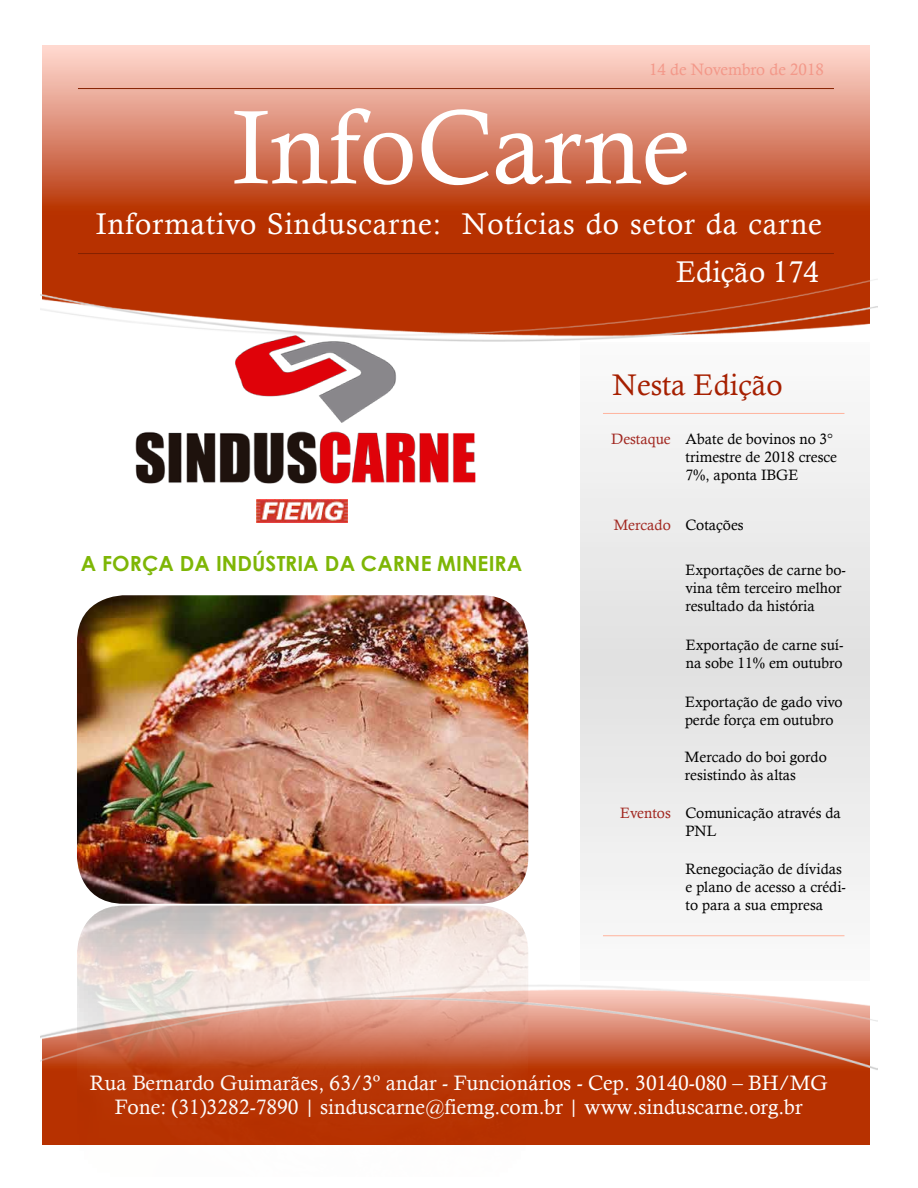
<style>
.page{position:relative;width:918px;height:1188px;background:#fff}
.page>*{position:absolute;margin:0;border:0;box-sizing:border-box;transform-origin:0 0}
.t1{font:105px "Calisto";color:#fff}
.t2{font:30px/48.6px "Calisto";letter-spacing:.03em;color:#fff;text-align:right}
.t3{font:29.85px "Calisto";color:#a61f00}
.t4{font:20.85px/23.7px "Calisto";letter-spacing:.005em;color:#fff;text-align:center}
.t5{font:700 20.85px "Century Gothic";letter-spacing:.005em;color:#7eb606}
.t6{font:16.5px "Calisto";color:#f39889}
.t7{font:15px/18px "Calisto";color:#000}
.t8{font:15px "Calisto";color:#a1261f}
.s1{color:#a1261f}
</style>
<div class="page">
<div style="left:580px;top:288px;width:290px;height:743px;background:#ededed"></div>
<img style="left:40px;top:981px;width:837px;height:164px">
<img style="left:40px;top:45px;width:837px;height:297px">
<hr style="left:78px;top:88px;width:756px;height:1px;background:#842100">
<hr style="left:78px;top:253px;width:756px;height:1px;background:#842100">
<hr style="left:603px;top:413px;width:241px;height:1px;background:#ffb39d">
<hr style="left:603px;top:935px;width:241px;height:1px;background:#ffb39d">
<div style="left:602px;top:368px;width:246px;height:13px;background:#f9f9f9"></div>
<div style="left:67px;top:1071px;width:783px;height:56px;background:#b73100"></div>
<img style="left:129px;top:333px;width:351px;height:151px">
<img style="left:256px;top:500px;width:91px;height:22px">
<img style="left:77px;top:595px;width:451px;height:309px">
<img style="left:77px;top:906px;width:451px;height:239px">
<p class="t6" style="left:649px;top:60px;width:176px">14 de Novembro de 2018</p>
<h1 class="t1" style="left:232px;top:86px;width:460px">InfoCarne</h1>
<h2 class="t2" style="left:96px;top:199px;width:728px">Informativo Sinduscarne: Notícias do setor da carne<br>Edição 174</h2>
<h3 class="t3" style="left:613px;top:367px;width:172px">Nesta Edição</h3>
<p class="t8" style="left:611px;top:430px;width:61px">Destaque</p>
<p class="t7" style="left:686px;top:430px;width:153px">Abate de bovinos no 3° trimestre de 2018 cresce<br>7%, aponta IBGE</p>
<h3 class="t5" style="left:81px;top:550px;width:443px">A FORÇA DA INDÚSTRIA DA CARNE MINEIRA</h3>
<p class="t7" style="left:614px;top:516px;width:131px"><span class="s1">Mercado</span> Cotações</p>
<p class="t7" style="left:685px;top:561px;width:162px">Exportações de carne bo&shy;vina têm terceiro melhor resultado da história</p>
<p class="t7" style="left:686px;top:636px;width:159px">Exportação de carne suí&shy;na sobe 11% em outubro</p>
<p class="t7" style="left:685px;top:692px;width:159px">Exportação de gado vivo perde força em outubro</p>
<p class="t8" style="left:620px;top:804px;width:52px">Eventos</p>
<p class="t7" style="left:685px;top:748px;width:143px">Mercado do boi gordo resistindo às altas</p>
<p class="t7" style="left:685px;top:804px;width:157px">Comunicação através da<br>PNL</p>
<p class="t7" style="left:686px;top:860px;width:162px">Renegociação de dívidas e plano de acesso a crédi&shy;to para a sua empresa</p>
<h3 class="t4" style="left:90px;top:1071px;width:739px">Rua Bernardo Guimarães, 63/3º andar - Funcionários - Cep. 30140-080 – BH/MG<br>Fone: (31)3282-7890 | sinduscarne@fiemg.com.br | www.sinduscarne.org.br</h3>
</div>
